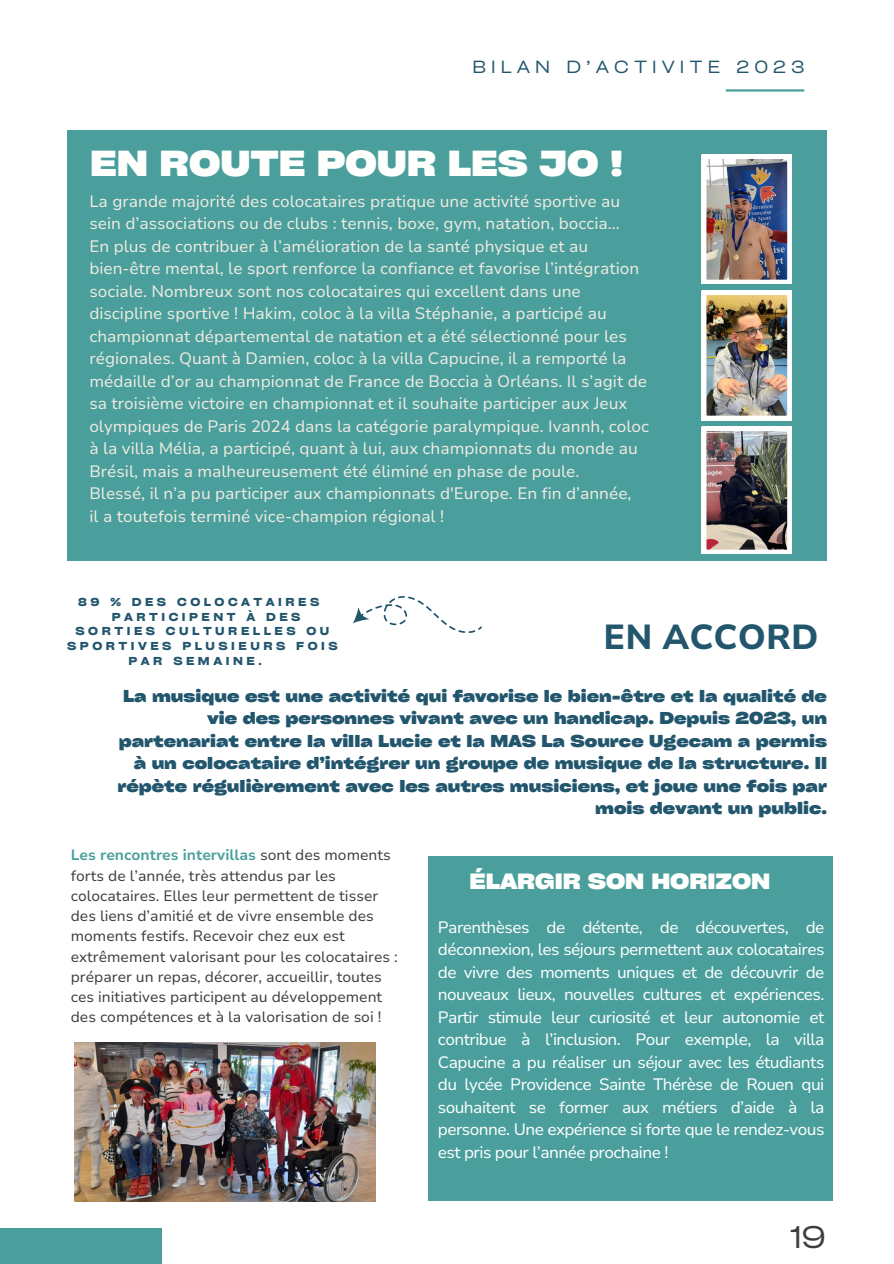
<style>
.page{position:relative;width:894px;height:1264px;background:#fff}
.page>*{position:absolute;margin:0;border:0;box-sizing:border-box;transform-origin:0 0}
.t1{font:800 expanded 34.65px "Cy Grotesk";color:#fffffe}
.t2{font:800 34.65px "Nunito Sans 10 pt";color:#22566d}
.t3{font:expanded 30px "Cy Grotesk";color:#3d3d3d}
.t4{font:800 expanded 21.15px "Cy Grotesk";color:#fffffe}
.t5{font:expanded 16.8px "Cy Grotesk";letter-spacing:.3em;color:#22566d}
.t6{font:16.5px/22.5px "Nunito Sans 10 pt";color:#f1ebe1}
.t7{font:16.5px/22.5px "Nunito Sans 10 pt";letter-spacing:-.035em;color:#fff;text-align:justify}
.t8{font:800 expanded 16.5px/22.5px "Cy Grotesk";color:#22566d;text-align:right}
.t9{font:15px/20.2px "Nunito Sans 10 pt";color:#3d3d3d}
.t10{font:700 expanded 11.1px/14.7px "Cy Grotesk";letter-spacing:.315em;color:#22566d}
.s1{font-weight:700;color:#4a9f9c}
</style>
<div class="page">
<div style="left:68px;top:130px;width:757px;height:431px;background:#4a9f9c"></div>
<div style="left:0;top:1227px;width:162px;height:36px;background:#4a9f9c"></div>
<hr style="left:725px;top:89px;width:79px;height:3px;background:#4a9f9c">
<img style="left:701px;top:154px;width:90px;height:130px">
<img style="left:701px;top:290px;width:90px;height:130px">
<img style="left:74px;top:1042px;width:301px;height:159px">
<div style="left:428px;top:856px;width:404px;height:344px;background:#4a9f9c"></div>
<svg style="left:353px;top:596px;width:129px;height:37px"></svg>
<img style="left:701px;top:426px;width:90px;height:128px">
<p class="t5" style="left:472px;top:56px;width:333px">BILAN D’ACTIVITE 2023</p>
<p class="t1" style="left:90px;top:141px;width:534px">EN ROUTE POUR LES JO !</p>
<p class="t6" style="left:89px;top:190px;width:561px">La grande majorité des colocataires pratique une activité sportive au sein d’associations ou de clubs : tennis, boxe, gym, natation, boccia...<br>En plus de contribuer à l’amélioration de la santé physique et au bien-être mental, le sport renforce la confiance et favorise l’intégration sociale. Nombreux sont nos colocataires qui excellent dans une discipline sportive ! Hakim, coloc à la villa Stéphanie, a participé au championnat départemental de natation et a été sélectionné pour les régionales. Quant à Damien, coloc à la villa Capucine, il a remporté la médaille d’or au championnat de France de Boccia à Orléans. Il s’agit de sa troisième victoire en championnat et il souhaite participer aux Jeux olympiques de Paris 2024 dans la catégorie paralympique. Ivannh, coloc à la villa Mélia, a participé, quant à lui, aux championnats du monde au Brésil, mais a malheureusement été éliminé en phase de poule.<br>Blessé, il n’a pu participer aux championnats d'Europe. En fin d’année,<br>il a toutefois terminé vice-champion régional !</p>
<h4 class="t10" style="left:78px;top:594px;width:243px">89 % DES COLOCATAIRES</h4>
<h6 class="t10" style="left:112px;top:609px;width:190px">PARTICIPENT À DES</h6>
<p class="t10" style="left:75px;top:623px;width:255px">SORTIES CULTURELLES OU</p>
<h5 class="t10" style="left:128px;top:638px;width:211px;text-indent:-61px">SPORTIVES PLUSIEURS FOIS<br>PAR SEMAINE.</h5>
<p class="t2" style="left:603px;top:614px;width:216px">EN ACCORD</p>
<p class="t8" style="left:117px;top:683px;width:711px">La musique est une activité qui favorise le bien-être et la qualité de vie des personnes vivant avec un handicap. Depuis 2023, un partenariat entre la villa Lucie et la MAS La Source Ugecam a permis à un colocataire d’intégrer un groupe de musique de la structure. Il répète régulièrement avec les autres musiciens, et joue une fois par mois devant un public.</p>
<p class="t9" style="left:71px;top:845px;width:328px"><span class="s1">Les rencontres intervillas</span> sont des moments forts de l’année, très attendus par les colocataires. Elles leur permettent de tisser des liens d’amitié et de vivre ensemble des moments festifs. Recevoir chez eux est extrêmement valorisant pour les colocataires : préparer un repas, décorer, accueillir, toutes ces initiatives participent au développement des compétences et à la valorisation de soi !</p>
<h2 class="t4" style="left:469px;top:867px;width:302px">ÉLARGIR SON HORIZON</h2>
<p class="t7" style="left:438px;top:915px;width:388px">Parenthèses de détente, de découvertes, de déconnexion, les séjours permettent aux colocataires de vivre des moments uniques et de découvrir de nouveaux lieux, nouvelles cultures et expériences.<br>Partir stimule leur curiosité et leur autonomie et contribue à l’inclusion. Pour exemple, la villa Capucine a pu réaliser un séjour avec les étudiants du lycée Providence Sainte Thérèse de Rouen qui souhaitent se former aux métiers d’aide à la personne. Une expérience si forte que le rendez-vous est pris pour l’année prochaine !</p>
<p class="t3" style="left:790px;top:1217px;width:37px">19</p>
</div>
